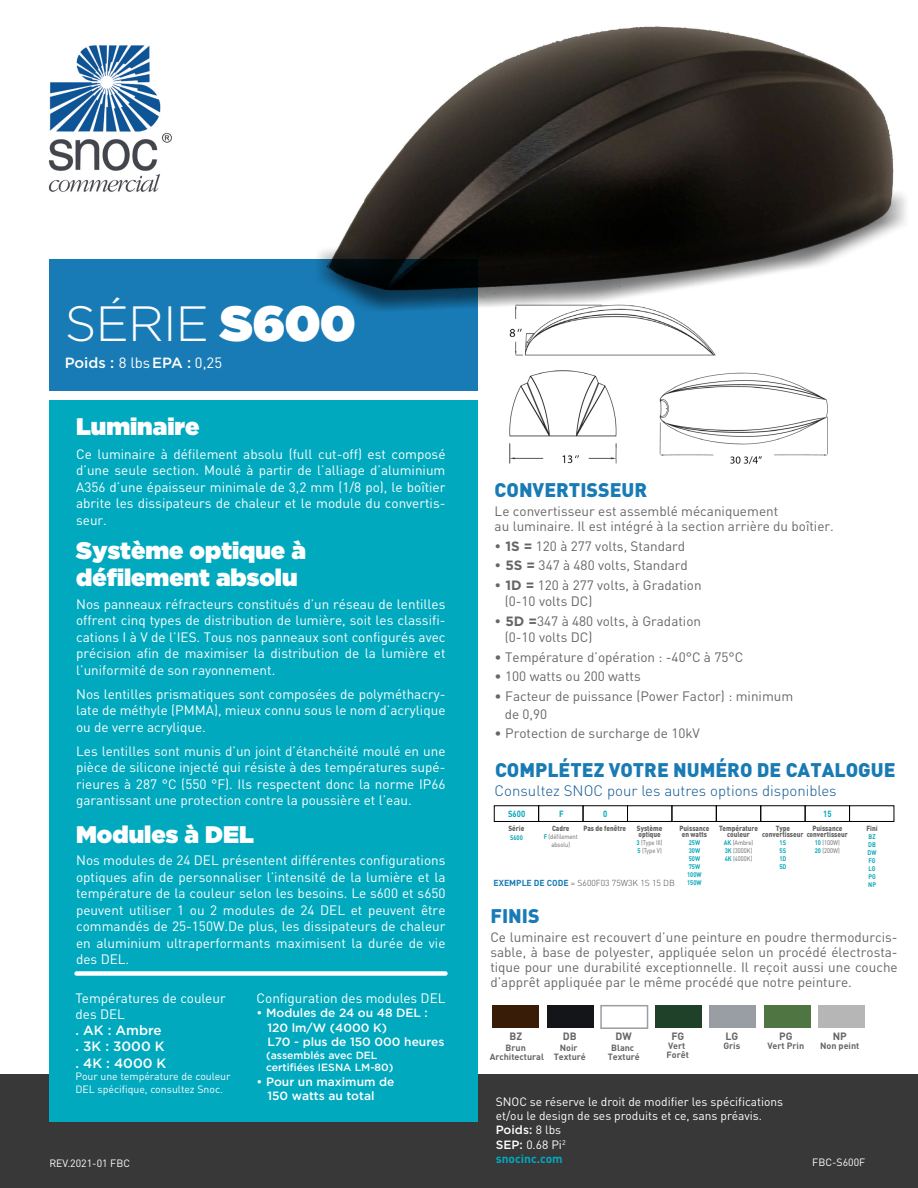
<style>
.page{position:relative;width:918px;height:1188px;background:#fff}
.page>*{position:absolute;margin:0;border:0;box-sizing:border-box;transform-origin:0 0}
.t1{font:300 49.5px "Gotham";letter-spacing:-.015em;color:#fff}
.t2{font:900 24px/27px "Gotham";color:#fff}
.t3{font:900 19.5px "DIN";color:#187bb4}
.t4{font:900 19.5px "DIN";color:#187bb5}
.t5{font:900 19.5px "DIN";color:#187bb7}
.t6{font:300 15px "DIN";color:#0d5592}
.t7{font:500 14.85px "Gotham";color:#fff}
.t8{font:13.5px/16.5px "DIN";color:#fff;text-align:justify}
.t9{font:13.5px/15px "DIN";color:#666}
.t10{font:500 13.5px/16.2px "Gotham";color:#fff}
.t11{font:12px/14.4px "DIN";color:#fff}
.t12{font:500 12px/14.4px "Gotham";color:#fff}
.t13{font:700 12px "DINOT";color:#01a9bf}
.t14{font:10.5px/12.6px "DIN";color:#fff}
.t15{font:500 10.5px/12.6px "Gotham";color:#fff}
.t16{font:700 10.5px "DINOT";color:#666}
.t17{font:700 9px/9px "DINOT";color:#666;text-align:center}
.t18{font:700 8.85px "DIN";color:#01a8be;scale:.87 1}
.t19{font:300 8.7px "DIN";color:#4d4d4d}
.t20{font:900 7.35px/6px "DIN";color:#666;scale:.87 1}
.t21{font:6.6px/7.9px "DIN";color:#666;scale:.87 1}
.t22{font:700 6.6px/7.9px "DIN";color:#0ba9bc;scale:.87 1}
.s1{font-weight:900}
.s2{font-family:"DIN";font-weight:400}
.s3{font-family:"Gotham";font-weight:700}
.s4{font-weight:700;color:#0ba9bc}
.s5{font-weight:700;color:#187bb4}
.s6{font-family:"Gotham";font-weight:500}
</style>
<div class="page">
<div style="left:0;top:1074px;width:918px;height:114px;background:#383838"></div>
<img style="left:48px;top:45px;width:124px;height:147px">
<div style="left:50px;top:400px;width:428px;height:722px;background:#01a9bf"></div>
<div style="left:50px;top:260px;width:428px;height:132px;background:#187bb5"></div>
<div style="left:76px;top:971px;width:370px;height:5px;background:#fff"></div>
<img style="left:509px;top:376px;width:108px;height:88px">
<img style="left:659px;top:376px;width:169px;height:89px">
<img style="left:289px;top:26px;width:617px;height:350px">
<div style="left:494px;top:806px;width:45px;height:16px;border:1px solid #000"></div>
<div style="left:538px;top:806px;width:45px;height:16px;border:1px solid #000"></div>
<div style="left:583px;top:806px;width:45px;height:16px;border:1px solid #000"></div>
<div style="left:627px;top:806px;width:45px;height:16px;border:1px solid #000"></div>
<div style="left:672px;top:806px;width:45px;height:16px;border:1px solid #000"></div>
<div style="left:716px;top:806px;width:45px;height:16px;border:1px solid #000"></div>
<div style="left:761px;top:806px;width:44px;height:16px;border:1px solid #000"></div>
<div style="left:805px;top:806px;width:45px;height:16px;border:1px solid #000"></div>
<div style="left:849px;top:806px;width:45px;height:16px;border:1px solid #000"></div>
<div style="left:493px;top:1006px;width:46px;height:22px;background:#381c08"></div>
<div style="left:547px;top:1006px;width:46px;height:22px;background:#141518"></div>
<div style="left:600px;top:1005px;width:48px;height:24px;border:2px solid #999da4"></div>
<div style="left:655px;top:1006px;width:47px;height:22px;background:#1f4129"></div>
<div style="left:710px;top:1006px;width:46px;height:22px;background:#999da4"></div>
<div style="left:764px;top:1006px;width:46px;height:22px;background:#4f7542"></div>
<div style="left:818px;top:1006px;width:47px;height:22px;background:#b6b6b7"></div>
<h1 class="t1" style="left:65px;top:292px;width:293px">SÉRIE <span class="s1">S600</span></h1>
<p class="t7" style="left:65px;top:353px;width:159px">Poids : <span class="s2">8 lbs</span> EPA : <span class="s2">0,25</span></p>
<h2 class="t2" style="left:76px;top:412px;width:125px">Luminaire</h2>
<p class="t8" style="left:76px;top:445px;width:371px">Ce luminaire à défilement absolu (full cut-off) est composé d’une seule section. Moulé à partir de l’alliage d’aluminium A356 d’une épaisseur minimale de 3,2 mm (1/8 po), le boîtier abrite les dissipateurs de chaleur et le module du convertis&shy;seur.</p>
<h2 class="t2" style="left:76px;top:537px;width:231px">Système optique à défilement absolu</h2>
<p class="t8" style="left:76px;top:595px;width:371px">Nos panneaux réfracteurs constitués d’un réseau de lentilles offrent cinq types de distribution de lumière, soit les classifi&shy;cations I à V de l’IES. Tous nos panneaux sont configurés avec précision afin de maximiser la distribution de la lumière et l’uniformité de son rayonnement.</p>
<p class="t8" style="left:76px;top:685px;width:371px">Nos lentilles prismatiques sont composées de polyméthacry&shy;late de méthyle (PMMA), mieux connu sous le nom d’acrylique ou de verre acrylique.</p>
<p class="t8" style="left:76px;top:742px;width:371px">Les lentilles sont munis d’un joint d’étanchéité moulé en une pièce de silicone injecté qui résiste à des températures supé&shy;rieures à 287 °C (550 °F). Ils respectent donc la norme IP66 garantissant une protection contre la poussière et l’eau.</p>
<h2 class="t2" style="left:76px;top:820px;width:179px">Modules à DEL</h2>
<p class="t8" style="left:76px;top:852px;width:371px">Nos modules de 24 DEL présentent différentes configurations optiques afin de personnaliser l’intensité de la lumière et la température de la couleur selon les besoins. Le s600 et s650 peuvent utiliser 1 ou 2 modules de 24 DEL et peuvent être commandés de 25-150W.De plus, les dissipateurs de chaleur en aluminium ultraperformants maximisent la durée de vie des DEL.</p>
<p class="t8" style="left:76px;top:990px;width:152px">Températures de couleur des DEL</p>
<p class="t10" style="left:76px;top:1022px;width:92px">. AK : Ambre . 3K : 3000 K . 4K : 4000 K</p>
<p class="t14" style="left:76px;top:1070px;width:157px">Pour une température de couleur<br>DEL spécifique, consultez Snoc.</p>
<p class="t8" style="left:257px;top:989px;width:190px">Configuration des modules DEL</p>
<p class="t12" style="left:267px;top:1006px;width:178px;text-indent:-11px">• Modules de 24 ou 48 DEL :<br>120 lm/W (4000 K)<br>L70 - plus de 150 000 heures</p>
<p class="t15" style="left:266px;top:1048px;width:129px">(assemblés avec DEL certifiées IESNA LM-80)</p>
<p class="t12" style="left:267px;top:1074px;width:128px;text-indent:-11px">• Pour un maximum de<br>150 watts au total</p>
<p class="t14" style="left:49px;top:1157px;width:82px">REV.2021-01 FBC</p>
<h3 class="t4" style="left:495px;top:477px;width:154px">CONVERTISSEUR</h3>
<p class="t9" style="left:495px;top:504px;width:341px">Le convertisseur est assemblé mécaniquement<br>au luminaire. Il est intégré à la section arrière du boîtier.</p>
<p class="t9" style="left:495px;top:538px;width:192px"><span class="s3">• 1S =</span> 120 à 277 volts, Standard</p>
<p class="t9" style="left:495px;top:558px;width:195px"><span class="s3">• 5S =</span> 347 à 480 volts, Standard</p>
<p class="t9" style="left:505px;top:577px;width:198px;line-height:16.5px;text-indent:-10px"><span class="s3">• 1D =</span> 120 à 277 volts, à Gradation (0-10 volts DC)</p>
<p class="t9" style="left:505px;top:613px;width:198px;line-height:16.5px;text-indent:-10px"><span class="s3">• 5D =</span>347 à 480 volts, à Gradation (0-10 volts DC)</p>
<p class="t9" style="left:495px;top:649px;width:250px">• Température d’opération : -40°C à 75°C</p>
<p class="t9" style="left:495px;top:669px;width:148px">• 100 watts ou 200 watts</p>
<p class="t9" style="left:505px;top:687px;width:290px;line-height:18px;text-indent:-10px">• Facteur de puissance (Power Factor) : minimum de 0,90</p>
<p class="t9" style="left:495px;top:726px;width:207px">• Protection de surcharge de 10kV</p>
<h3 class="t3" style="left:495px;top:757px;width:402px">COMPLÉTEZ VOTRE NUMÉRO DE CATALOGUE</h3>
<p class="t6" style="left:495px;top:781px;width:344px">Consultez SNOC pour les autres options disponibles</p>
<p class="t18" style="left:508px;top:808px;width:21px">S600</p>
<p class="t18" style="left:559px;top:808px;width:7px">F</p>
<p class="t18" style="left:603px;top:808px;width:6px">0</p>
<p class="t18" style="left:823px;top:808px;width:11px">15</p>
<p class="t20" style="left:509px;top:825px;width:20px">Série</p>
<p class="t22" style="left:510px;top:834px;width:16px">S600</p>
<p class="t20" style="left:583px;top:825px;width:51px">Pas de fenêtre</p>
<p class="t20" style="left:637px;top:825px;width:31px">Système optique</p>
<p class="t21" style="left:637px;top:839px;width:31px"><span class="s4">3</span> (Type III)<br><span class="s4">5</span> (Type V)</p>
<p class="t20" style="left:719px;top:825px;width:46px;text-align:center">Température couleur</p>
<p class="t21" style="left:724px;top:839px;width:35px"><span class="s4">AK</span> (Ambre)<br><span class="s4">3K</span> (3000K)<br><span class="s4">4K</span> (4000K)</p>
<p class="t20" style="left:552px;top:825px;width:22px">Cadre</p>
<p class="t21" style="left:544px;top:833px;width:41px;text-align:center"><span class="s4">F</span> (défilement absolu)</p>
<p class="t20" style="left:680px;top:825px;width:36px;text-align:center">Puissance en watts</p>
<p class="t22" style="left:687px;top:839px;width:18px">25W<br>30W<br>50W<br>75W<br>100W<br>150W</p>
<p class="t20" style="left:812px;top:825px;width:36px">Puissance</p>
<p class="t21" style="left:815px;top:839px;width:30px"><span class="s4">10</span> (100W)<br><span class="s4">20</span> (200W)</p>
<p class="t20" style="left:762px;top:825px;width:100px;text-indent:14px">Type<br>convertisseur convertisseur</p>
<p class="t22" style="left:779px;top:839px;width:10px;text-align:justify">1S 5S 1D 5D</p>
<p class="t19" style="left:494px;top:877px;width:183px"><span class="s5">EXEMPLE DE CODE</span> = S600F03 75W3K 1S 15 DB</p>
<p class="t20" style="left:866px;top:825px;width:14px">Fini</p>
<p class="t22" style="left:868px;top:833px;width:12px">BZ<br>DB<br>DW<br>FG<br>LG<br>PG<br>NP</p>
<h3 class="t5" style="left:490px;top:903px;width:51px">FINIS</h3>
<p class="t9" style="left:490px;top:929px;width:409px;text-align:justify">Ce luminaire est recouvert d’une peinture en poudre thermodurcis&shy;sable, à base de polyester, appliquée selon un procédé électrosta&shy;tique pour une durabilité exceptionnelle. Il reçoit aussi une couche d’apprêt appliquée par le même procédé que notre peinture.</p>
<p class="t16" style="left:509px;top:1029px;width:14px">BZ</p>
<p class="t17" style="left:490px;top:1043px;width:56px">Brun<br>Architectural</p>
<p class="t16" style="left:563px;top:1029px;width:15px">DB</p>
<p class="t17" style="left:554px;top:1043px;width:34px">Noir<br>Texturé</p>
<p class="t16" style="left:616px;top:1029px;width:18px">DW</p>
<p class="t17" style="left:608px;top:1043px;width:34px">Blanc<br>Texturé</p>
<p class="t16" style="left:671px;top:1029px;width:14px">FG</p>
<p class="t17" style="left:667px;top:1041px;width:24px;text-align:left">Vert<br>Forêt</p>
<p class="t16" style="left:725px;top:1029px;width:14px">LG</p>
<p class="t17" style="left:723px;top:1041px;width:18px">Gris</p>
<p class="t16" style="left:779px;top:1029px;width:15px">PG</p>
<p class="t17" style="left:767px;top:1041px;width:38px">Vert Prin</p>
<p class="t16" style="left:833px;top:1029px;width:16px">NP</p>
<p class="t17" style="left:820px;top:1041px;width:41px">Non peint</p>
<p class="t11" style="left:496px;top:1094px;width:289px">SNOC se réserve le droit de modifier les spécifications et/ou le design de ses produits et ce, sans préavis.</p>
<p class="t12" style="left:496px;top:1123px;width:67px">Poids: <span class="s2">8 lbs</span></p>
<p class="t11" style="left:496px;top:1137px;width:71px"><span class="s6">SEP:</span> 0.68 Pi<sup>2</sup></p>
<p class="t13" style="left:496px;top:1151px;width:69px">snocinc.com</p>
<p class="t14" style="left:812px;top:1155px;width:54px">FBC-S600F</p>
</div>
